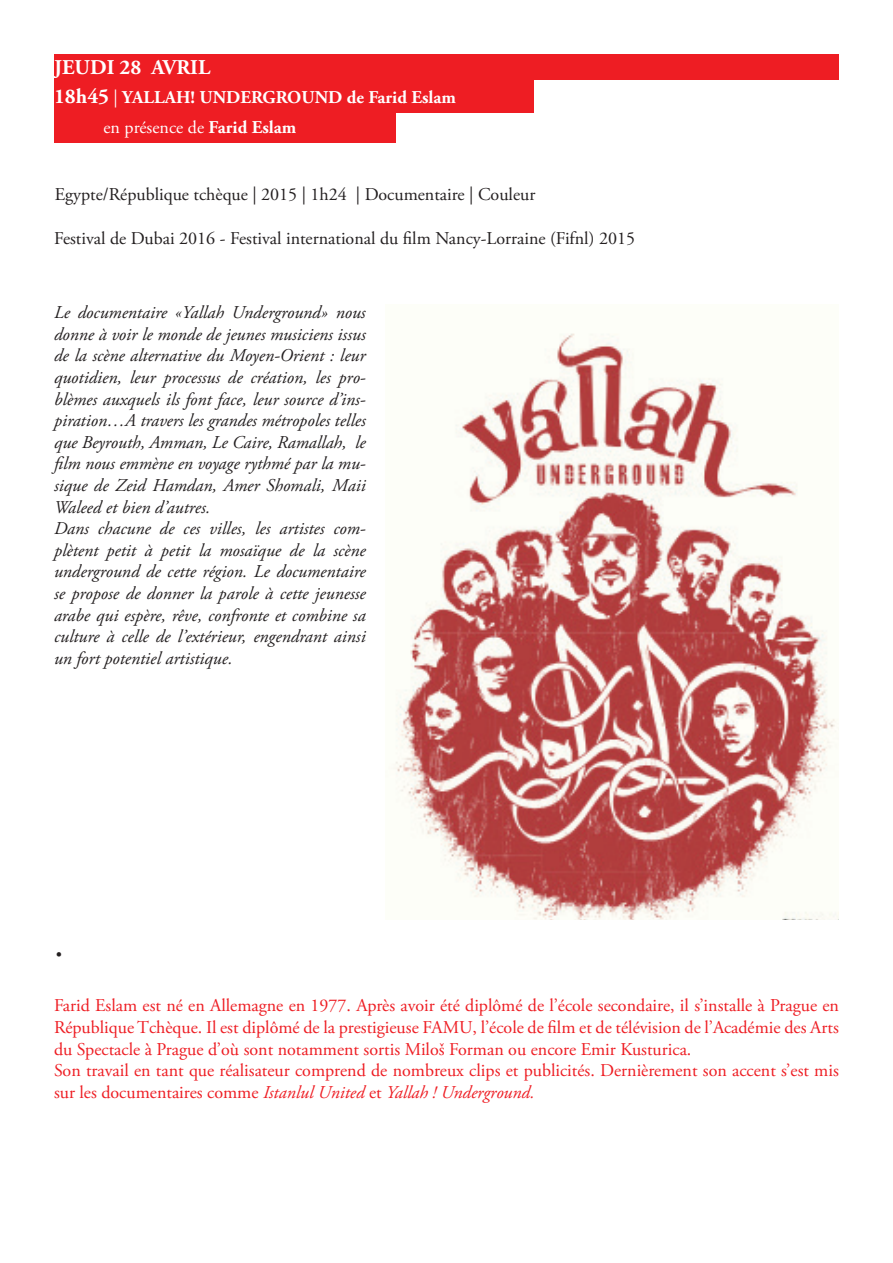
<style>
.page{position:relative;width:893px;height:1263px;background:#fff}
.page>*{position:absolute;margin:0;border:0;box-sizing:border-box;transform-origin:0 0}
.t1{font:39px "Adobe Garamond Pro";color:#231f20}
.t2{font:700 21px "Adobe Garamond Pro";color:#fff}
.t3{font:italic 18px/21.6px "Adobe Garamond Pro";color:#231f20}
.t4{font:18px/21.6px "Adobe Garamond Pro";color:#ee1d23}
.t5{font:18px "Adobe Garamond Pro";color:#231f20}
.t6{font:700 18px "Adobe Garamond Pro";color:#fff}
.t7{font:18px "Adobe Garamond Pro";color:#fff}
.s1{font-size:21px}
.s2{font-weight:400}
.s3{font-weight:700}
.s4{font-style:italic}
</style>
<div class="page">
<img style="left:391px;top:333px;width:448px;height:586px">
<div style="left:54px;top:54px;width:785px;height:26px;background:#ee1d23"></div>
<div style="left:54px;top:111px;width:341px;height:31px;background:#ee1d23"></div>
<div style="left:54px;top:79px;width:480px;height:34px;background:#ee1d23"></div>
<p class="t2" style="left:54px;top:56px;width:158px">JEUDI 28 AVRIL</p>
<p class="t6" style="left:54px;top:87px;width:404px"><span class="s1">18h45</span> <span class="s2">|</span> YALLAH! UNDERGROUND de Farid Eslam</p>
<p class="t7" style="left:104px;top:117px;width:194px">en présence de <span class="s3">Farid Eslam</span></p>
<p class="t5" style="left:55px;top:183px;width:482px">Egypte/République tchèque | 2015 | 1h24 | Documentaire | Couleur</p>
<p class="t5" style="left:54px;top:227px;width:582px">Festival de Dubai 2016 - Festival international du film Nancy-Lorraine (Fifnl) 2015</p>
<p class="t3" style="left:54px;top:302px;width:313px">Le documentaire «Yallah Underground» nous donne à voir le monde de jeunes musiciens issus de la scène alternative du Moyen-Orient : leur quotidien, leur processus de création, les pro&shy;blèmes auxquels ils font face, leur source d’ins&shy;piration…A travers les grandes métropoles telles que Beyrouth, Amman, Le Caire, Ramallah, le film nous emmène en voyage rythmé par la mu&shy;sique de Zeid Hamdan, Amer Shomali, Maii Waleed et bien d’autres.<br>Dans chacune de ces villes, les artistes com&shy;plètent petit à petit la mosaïque de la scène underground de cette région. Le documentaire se propose de donner la parole à cette jeunesse arabe qui espère, rêve, confronte et combine sa culture à celle de l’extérieur, engendrant ainsi un fort potentiel artistique.</p>
<h1 class="t1" style="left:54px;top:921px;width:11px">.</h1>
<p class="t4" style="left:54px;top:995px;width:786px">Farid Eslam est né en Allemagne en 1977. Après avoir été diplômé de l’école secondaire, il s’installe à Prague en République Tchèque. Il est diplômé de la prestigieuse FAMU, l’école de film et de télévision de l’Académie des Arts du Spectacle à Prague d’où sont notamment sortis Miloš Forman ou encore Emir Kusturica.<br>Son travail en tant que réalisateur comprend de nombreux clips et publicités. Dernièrement son accent s’est mis sur les documentaires comme <span class="s4">Istanlul United</span> et <span class="s4">Yallah ! Underground.</span></p>
</div>
